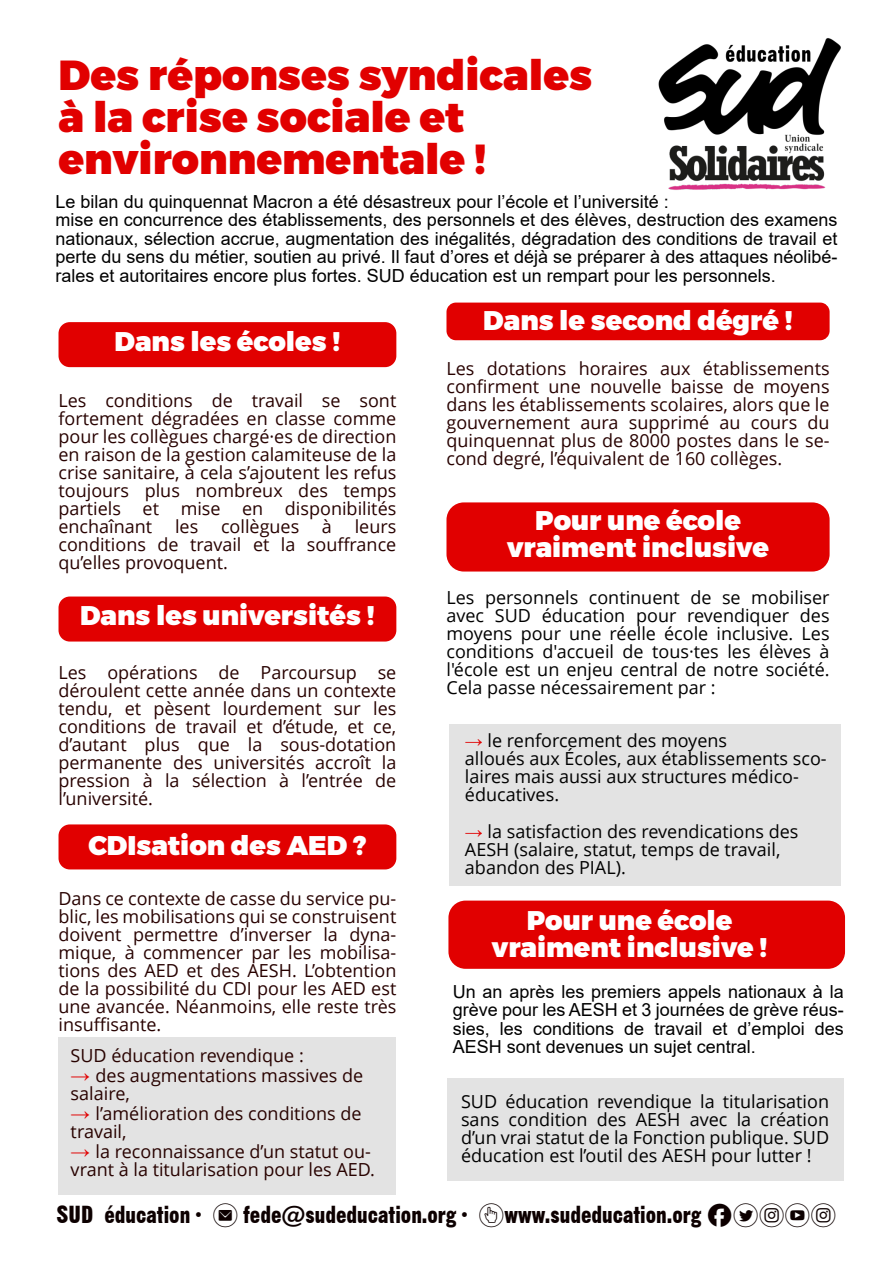
<style>
.page{position:relative;width:893px;height:1263px;background:#fff}
.page>*{position:absolute;margin:0;border:0;box-sizing:border-box;transform-origin:0 0}
.t1{font:900 42px/42px "Montserrat";color:#e10000}
.t2{font:900 27px/27px "Montserrat";color:#fff;text-align:center}
.t3{font:24px "Gothic No 13 BT";color:#0d0000}
.t4{font:18px/18px "Open Sans";color:#280200;text-align:justify}
.t5{font:18px/18px "Open Sans";color:#000;text-align:justify}
.t6{font:18px/18.6px "Arial";color:#000}
.s1{font-family:"Arial";font-weight:700;font-size:19.5px;color:#e10000}
.s2{font-family:"Arial";font-weight:700;color:#e10000}
.s3{font-family:"typeecon"}
</style>
<div class="page">
<img style="left:658px;top:38px;width:183px;height:152px">
<div style="left:59px;top:322px;width:337px;height:45px;background:#e10000;border-radius:11px"></div>
<div style="left:446px;top:303px;width:384px;height:37px;background:#e10000;border-radius:9px"></div>
<div style="left:59px;top:596px;width:337px;height:45px;background:#e10000;border-radius:11px"></div>
<div style="left:59px;top:824px;width:337px;height:45px;background:#e10000;border-radius:11px"></div>
<div style="left:59px;top:1037px;width:337px;height:157px;background:#e3e3e3"></div>
<div style="left:449px;top:725px;width:392px;height:161px;background:#e3e3e3"></div>
<div style="left:446px;top:502px;width:384px;height:69px;background:#e10000;border-radius:17px"></div>
<div style="left:448px;top:900px;width:397px;height:69px;background:#e10000;border-radius:17px"></div>
<div style="left:447px;top:1078px;width:397px;height:103px;background:#e3e3e3"></div>
<h1 class="t1" style="left:59px;top:54px;width:535px">Des réponses syndicales à la crise sociale et environnementale !</h1>
<p class="t6" style="left:55px;top:194px;width:783px">Le bilan du quinquennat Macron a été désastreux pour l’école et l’université :<br>mise en concurrence des établissements, des personnels et des élèves, destruction des examens nationaux, sélection accrue, augmentation des inégalités, dégradation des conditions de travail et perte du sens du métier, soutien au privé. Il faut d’ores et déjà se préparer à des attaques néolibé&shy;rales et autoritaires encore plus fortes. SUD éducation est un rempart pour les personnels.</p>
<h2 class="t2" style="left:115px;top:328px;width:227px">Dans les écoles !</h2>
<p class="t4" style="left:59px;top:393px;width:339px">Les conditions de travail se sont fortement dégradées en classe comme pour les collègues chargé·es de direction en raison de la gestion calamiteuse de la crise sanitaire, à cela s’ajoutent les refus toujours plus nombreux des temps partiels et mise en disponibilités enchaînant</p>
<p class="t4" style="left:175px;top:519px;width:25px">les</p>
<p class="t4" style="left:221px;top:519px;width:80px">collègues</p>
<p class="t4" style="left:322px;top:519px;width:12px">à</p>
<p class="t4" style="left:59px;top:519px;width:339px;text-indent:296px">leurs conditions de travail et la souffrance qu’elles provoquent.</p>
<h2 class="t2" style="left:80px;top:602px;width:296px">Dans les universités !</h2>
<p class="t4" style="left:59px;top:665px;width:339px">Les opérations de Parcoursup se déroulent cette année dans un contexte tendu, et pèsent lourdement sur les conditions de travail et d’étude, et ce, d’autant plus que la sous-dotation permanente des universités accroît la pression à la sélection à l’entrée de l’université.</p>
<h2 class="t2" style="left:88px;top:832px;width:280px">CDIsation des AED ?</h2>
<p class="t4" style="left:59px;top:891px;width:339px">Dans ce contexte de casse du service pu&shy;blic, les mobilisations qui se construisent doivent permettre d’inverser la dyna&shy;mique, à commencer par les mobilisa&shy;tions des AED et des AESH. L’obtention de la possibilité du CDI pour les AED est une avancée. Néanmoins, elle reste très insuffisante.</p>
<p class="t4" style="left:71px;top:1048px;width:235px">SUD éducation revendique :</p>
<p class="t4" style="left:71px;top:1068px;width:294px"><span class="s1">→</span> des augmentations massives de salaire,</p>
<p class="t4" style="left:71px;top:1106px;width:292px"><span class="s1">→</span> l’amélioration des conditions de travail,</p>
<p class="t4" style="left:71px;top:1144px;width:306px"><span class="s1">→</span> la reconnaissance d’un statut ou&shy;vrant à la titularisation pour les AED.</p>
<h2 class="t2" style="left:483px;top:307px;width:311px">Dans le second dégré !</h2>
<p class="t4" style="left:446px;top:362px;width:385px">Les dotations horaires aux établissements confirment une nouvelle baisse de moyens dans les établissements scolaires, alors que le gouvernement aura supprimé au cours du quinquennat plus de 8000 postes dans le se&shy;cond degré, l’équivalent de 160 collèges.</p>
<h2 class="t2" style="left:507px;top:507px;width:263px">Pour une école vraiment inclusive</h2>
<p class="t5" style="left:446px;top:590px;width:385px">Les personnels continuent de se mobiliser avec SUD éducation pour revendiquer des moyens pour une réelle école inclusive. Les conditions d'accueil de tous·tes les élèves à l'école est un enjeu central de notre société.<br>Cela passe nécessairement par :</p>
<p class="t5" style="left:465px;top:734px;width:363px;text-align:left"><span class="s2">→</span> le renforcement des moyens<br>alloués aux Écoles, aux établissements sco&shy;laires mais aussi aux structures médico&shy;éducatives.</p>
<p class="t5" style="left:465px;top:824px;width:335px;text-align:left"><span class="s2">→</span> la satisfaction des revendications des<br>AESH (salaire, statut, temps de travail, abandon des PIAL).</p>
<h2 class="t2" style="left:492px;top:906px;width:277px">Pour une école vraiment inclusive !</h2>
<p class="t6" style="left:453px;top:983px;width:393px;text-align:justify">Un an après les premiers appels nationaux à la grève pour les AESH et 3 journées de grève réus&shy;sies, les conditions de travail et d’emploi des AESH sont devenues un sujet central.</p>
<p class="t5" style="left:461px;top:1094px;width:370px">SUD éducation revendique la titularisation sans condition des AESH avec la création d’un vrai statut de la Fonction publique. SUD éducation est l’outil des AESH pour lutter !</p>
<h3 class="t3" style="left:57px;top:1205px;width:781px">SUD éducation · <span class="s3">e</span> fede@sudeducation.org · <span class="s3">u</span>www.sudeducation.org <span class="s3">Ftiyi</span></h3>
</div>
